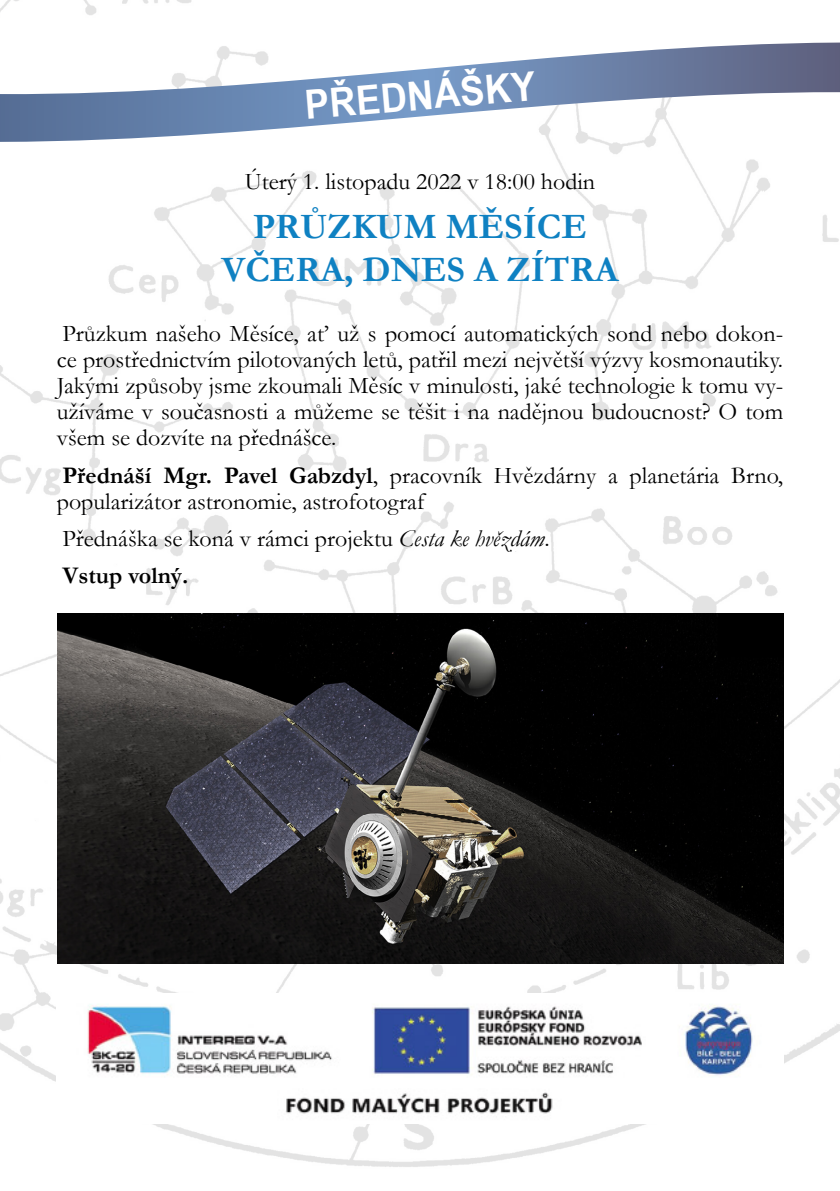
<style>
.page{position:relative;width:840px;height:1191px;background:#fff}
.page>*{position:absolute;margin:0;border:0;box-sizing:border-box;transform-origin:0 0}
.t1{font:700 40.2px "Arial Narrow";color:#fff;scale:1.1 1}
.t2{font:700 36px/43.2px "Garamond";color:#0f81c2;text-align:center}
.t3{font:24px/26px "Garamond";color:#000}
.s1{font-weight:700}
.s2{font-style:italic}
</style>
<div class="page">
<img style="left:0;top:0;width:839px;height:1167px">
<svg style="left:0;top:43px;width:839px;height:99px"></svg>
<img style="left:57px;top:993px;width:725px;height:130px">
<img style="left:57px;top:614px;width:725px;height:349px">
<h1 class="t1" style="left:302px;top:75px;width:212px;rotate:-5deg">PŘEDNÁŠKY</h1>
<p class="t3" style="left:245px;top:167px;width:352px">Úterý 1. listopadu 2022 v 18:00 hodin</p>
<h2 class="t2" style="left:221px;top:205px;width:398px">PRŮZKUM MĚSÍCE<br>VČERA, DNES A ZÍTRA</h2>
<p class="t3" style="left:57px;top:320px;width:727px;text-align:justify">Průzkum našeho Měsíce, ať už s pomocí automatických sond nebo dokon&shy;ce prostřednictvím pilotovaných letů, patřil mezi největší výzvy kosmonautiky.<br>Jakými způsoby jsme zkoumali Měsíc v minulosti, jaké technologie k tomu vy&shy;užíváme v současnosti a můžeme se těšit i na nadějnou budoucnost? O tom všem se dozvíte na přednášce.</p>
<p class="t3" style="left:57px;top:461px;width:727px"><span class="s1">Přednáší Mgr. Pavel Gabzdyl</span>, pracovník Hvězdárny a planetária Brno, popularizátor astronomie, astrofotograf</p>
<p class="t3" style="left:62px;top:519px;width:488px;line-height:37.4px">Přednáška se koná v rámci projektu <span class="s2">Cesta ke hvězdám</span>.<br><span class="s1">Vstup volný.</span></p>
</div>
